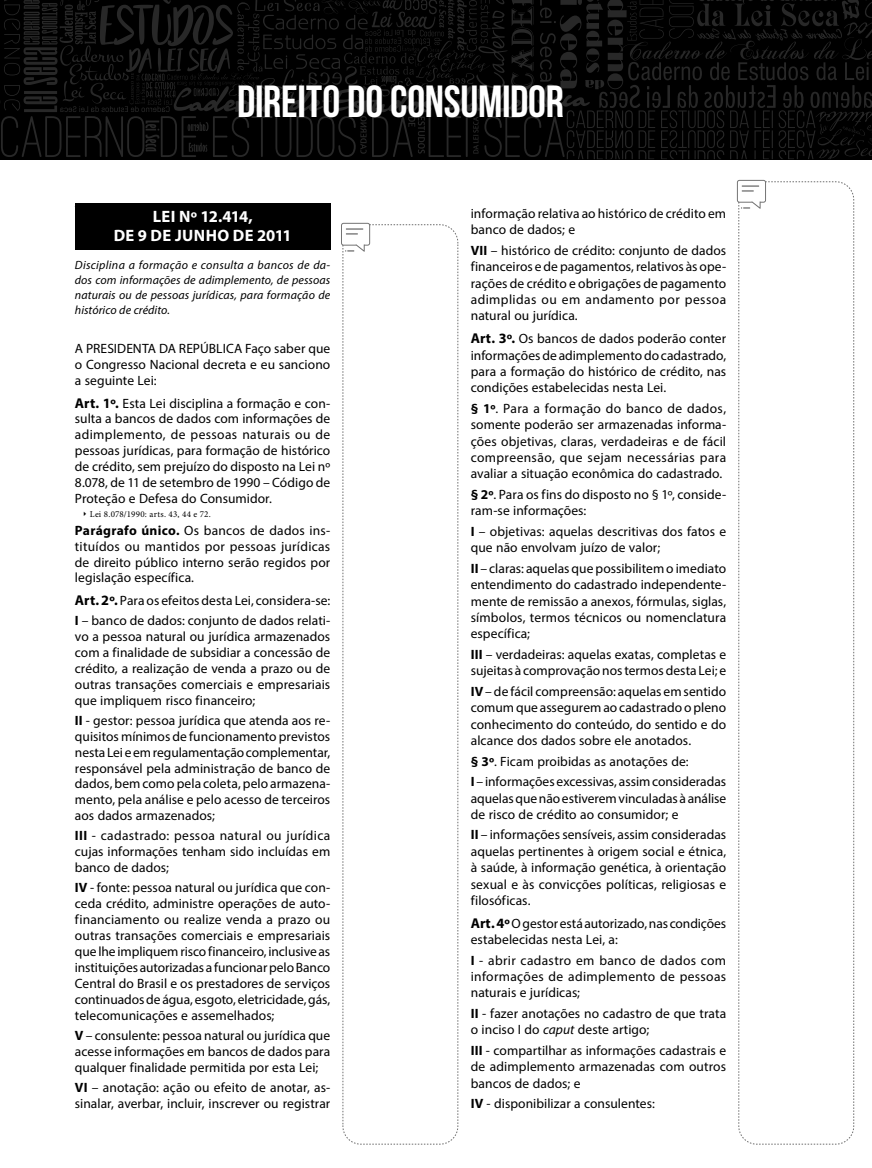
<style>
.page{position:relative;width:872px;height:1168px;background:#fff}
.page>*{position:absolute;margin:0;border:0;box-sizing:border-box;transform-origin:0 0}
.Linha_1_Entrada{font:700 45px "Bebas Neue";letter-spacing:-.005em;color:#fff}
.Decreto{font:700 16.5px/19.6px "Myriad Pro";letter-spacing:.025em;color:#fff;text-align:center}
.Incisos{font:13.5px/16.4px "Myriad Pro";letter-spacing:.005em;color:#000;text-align:justify}
.Artigo{font:13.5px/15.9px "Myriad Pro";letter-spacing:.005em;color:#000;text-align:justify}
.Parágrafo{font:13.5px/15.9px "Myriad Pro";letter-spacing:.005em;color:#000;text-align:justify}
.Epigrafe{font:italic 12px/15.1px "Myriad Pro";letter-spacing:.01em;color:#000;text-align:justify}
.t1{font:9px "Minion Pro";letter-spacing:.03em;color:#000}
.s1{font-weight:700;font-size:14.25px}
.s2{font-weight:700}
.s3{font-style:italic}
</style>
<div class="page">
<svg style="left:341px;top:223px;width:117px;height:922px"></svg>
<svg style="left:736px;top:180px;width:118px;height:965px"></svg>
<div style="left:75px;top:203px;width:255px;height:47px;background:#000"></div>
<svg style="left:0;top:0;width:872px;height:159px;background:#080808"></svg>
<p class="Linha_1_Entrada" style="left:237px;top:77px;width:328px">DIREITO DO CONSUMIDOR</p>
<p class="Decreto" style="left:114px;top:206px;width:179px">LEI Nº 12.414,<br>DE 9 DE JUNHO DE 2011</p>
<p class="Epigrafe" style="left:75px;top:257px;width:257px">Disciplina a formação e consulta a bancos de da&shy;dos com informações de adimplemento, de pessoas naturais ou de pessoas jurídicas, para formação de histórico de crédito.</p>
<p class="Parágrafo" style="left:75px;top:341px;width:257px">A PRESIDENTA DA REPÚBLICA Faço saber que o Congresso Nacional decreta e eu sanciono a seguinte Lei:</p>
<p class="Artigo" style="left:75px;top:395px;width:257px"><span class="s1">Art. 1º.</span> Esta Lei disciplina a formação e con&shy;sulta a bancos de dados com informações de adimplemento, de pessoas naturais ou de pessoas jurídicas, para formação de histórico de crédito, sem prejuízo do disposto na Lei nº 8.078, de 11 de setembro de 1990 – Código de Proteção e Defesa do Consumidor.</p>
<p class="t1" style="left:90px;top:508px;width:123px">Lei 8.078/1990: arts. 43, 44 e 72.</p>
<p class="Parágrafo" style="left:75px;top:522px;width:257px"><span class="s2">Parágrafo único.</span> Os bancos de dados ins&shy;tituídos ou mantidos por pessoas jurídicas de direito público interno serão regidos por legislação específica.</p>
<p class="Artigo" style="left:75px;top:592px;width:257px"><span class="s1">Art. 2º.</span> Para os efeitos desta Lei, considera-se:</p>
<p class="Incisos" style="left:75px;top:612px;width:257px;line-height:15.9px"><span class="s2">I</span> – banco de dados: conjunto de dados relati&shy;vo a pessoa natural ou jurídica armazenados com a finalidade de subsidiar a concessão de crédito, a realização de venda a prazo ou de outras transações comerciais e empresariais que impliquem risco financeiro;</p>
<p class="Incisos" style="left:75px;top:712px;width:257px;line-height:15.9px"><span class="s2">II</span> - gestor: pessoa jurídica que atenda aos re&shy;quisitos mínimos de funcionamento previstos nesta Lei e em regulamentação complementar, responsável pela administração de banco de dados, bem como pela coleta, pelo armazena&shy;mento, pela análise e pelo acesso de terceiros aos dados armazenados;</p>
<p class="Incisos" style="left:75px;top:828px;width:257px;line-height:15.9px"><span class="s2">III</span> - cadastrado: pessoa natural ou jurídica cujas informações tenham sido incluídas em banco de dados;</p>
<p class="Incisos" style="left:75px;top:880px;width:257px;line-height:15.9px"><span class="s2">IV</span> - fonte: pessoa natural ou jurídica que con&shy;ceda crédito, administre operações de auto&shy;financiamento ou realize venda a prazo ou outras transações comerciais e empresariais que lhe impliquem risco financeiro, inclusive as instituições autorizadas a funcionar pelo Banco Central do Brasil e os prestadores de serviços continuados de água, esgoto, eletricidade, gás, telecomunicações e assemelhados;</p>
<p class="Incisos" style="left:75px;top:1027px;width:257px;line-height:15.9px"><span class="s2">V</span> – consulente: pessoa natural ou jurídica que acesse informações em bancos de dados para qualquer finalidade permitida por esta Lei;</p>
<p class="Incisos" style="left:75px;top:1079px;width:257px;line-height:15.9px"><span class="s2">VI</span> – anotação: ação ou efeito de anotar, as&shy;sinalar, averbar, incluir, inscrever ou registrar</p>
<p class="Incisos" style="left:470px;top:205px;width:257px">informação relativa ao histórico de crédito em banco de dados; e</p>
<p class="Incisos" style="left:470px;top:242px;width:257px"><span class="s2">VII</span> – histórico de crédito: conjunto de dados financeiros e de pagamentos, relativos às ope&shy;rações de crédito e obrigações de pagamento adimplidas ou em andamento por pessoa natural ou jurídica.</p>
<p class="Artigo" style="left:470px;top:330px;width:257px;line-height:16.4px"><span class="s1">Art. 3º.</span> Os bancos de dados poderão conter informações de adimplemento do cadastrado, para a formação do histórico de crédito, nas condições estabelecidas nesta Lei.</p>
<p class="Parágrafo" style="left:470px;top:400px;width:257px;line-height:16.4px"><span class="s2">§ 1º</span>. Para a formação do banco de dados, somente poderão ser armazenadas informa&shy;ções objetivas, claras, verdadeiras e de fácil compreensão, que sejam necessárias para avaliar a situação econômica do cadastrado.</p>
<p class="Parágrafo" style="left:470px;top:486px;width:257px;line-height:16.4px"><span class="s2">§ 2º</span>. Para os fins do disposto no § 1º, conside&shy;ram-se informações:</p>
<p class="Incisos" style="left:470px;top:523px;width:257px"><span class="s2">I</span> – objetivas: aquelas descritivas dos fatos e que não envolvam juízo de valor;</p>
<p class="Incisos" style="left:470px;top:560px;width:257px"><span class="s2">II</span> – claras: aquelas que possibilitem o imediato entendimento do cadastrado independente&shy;mente de remissão a anexos, fórmulas, siglas, símbolos, termos técnicos ou nomenclatura específica;</p>
<p class="Incisos" style="left:470px;top:646px;width:257px"><span class="s2">III</span> – verdadeiras: aquelas exatas, completas e sujeitas à comprovação nos termos desta Lei; e</p>
<p class="Incisos" style="left:470px;top:683px;width:257px"><span class="s2">IV</span> – de fácil compreensão: aquelas em sentido comum que assegurem ao cadastrado o pleno conhecimento do conteúdo, do sentido e do alcance dos dados sobre ele anotados.</p>
<p class="Parágrafo" style="left:470px;top:753px;width:219px"><span class="s2">§ 3º</span>. Ficam proibidas as anotações de:</p>
<p class="Incisos" style="left:470px;top:773px;width:257px"><span class="s2">I</span> – informações excessivas, assim consideradas aquelas que não estiverem vinculadas à análise de risco de crédito ao consumidor; e</p>
<p class="Incisos" style="left:470px;top:826px;width:257px"><span class="s2">II</span> – informações sensíveis, assim consideradas aquelas pertinentes à origem social e étnica, à saúde, à informação genética, à orientação sexual e às convicções políticas, religiosas e filosóficas.</p>
<p class="Artigo" style="left:470px;top:915px;width:257px;line-height:16.4px"><span class="s1">Art. 4º</span>O gestor está autorizado, nas condições estabelecidas nesta Lei, a:</p>
<p class="Incisos" style="left:470px;top:952px;width:257px"><span class="s2">I</span> - abrir cadastro em banco de dados com informações de adimplemento de pessoas naturais e jurídicas;</p>
<p class="Incisos" style="left:470px;top:1005px;width:257px"><span class="s2">II</span> - fazer anotações no cadastro de que trata o inciso I do <span class="s3">caput</span> deste artigo;</p>
<p class="Incisos" style="left:470px;top:1042px;width:257px"><span class="s2">III</span> - compartilhar as informações cadastrais e de adimplemento armazenadas com outros bancos de dados; e</p>
<p class="Incisos" style="left:470px;top:1095px;width:185px"><span class="s2">IV</span> - disponibilizar a consulentes:</p>
</div>
